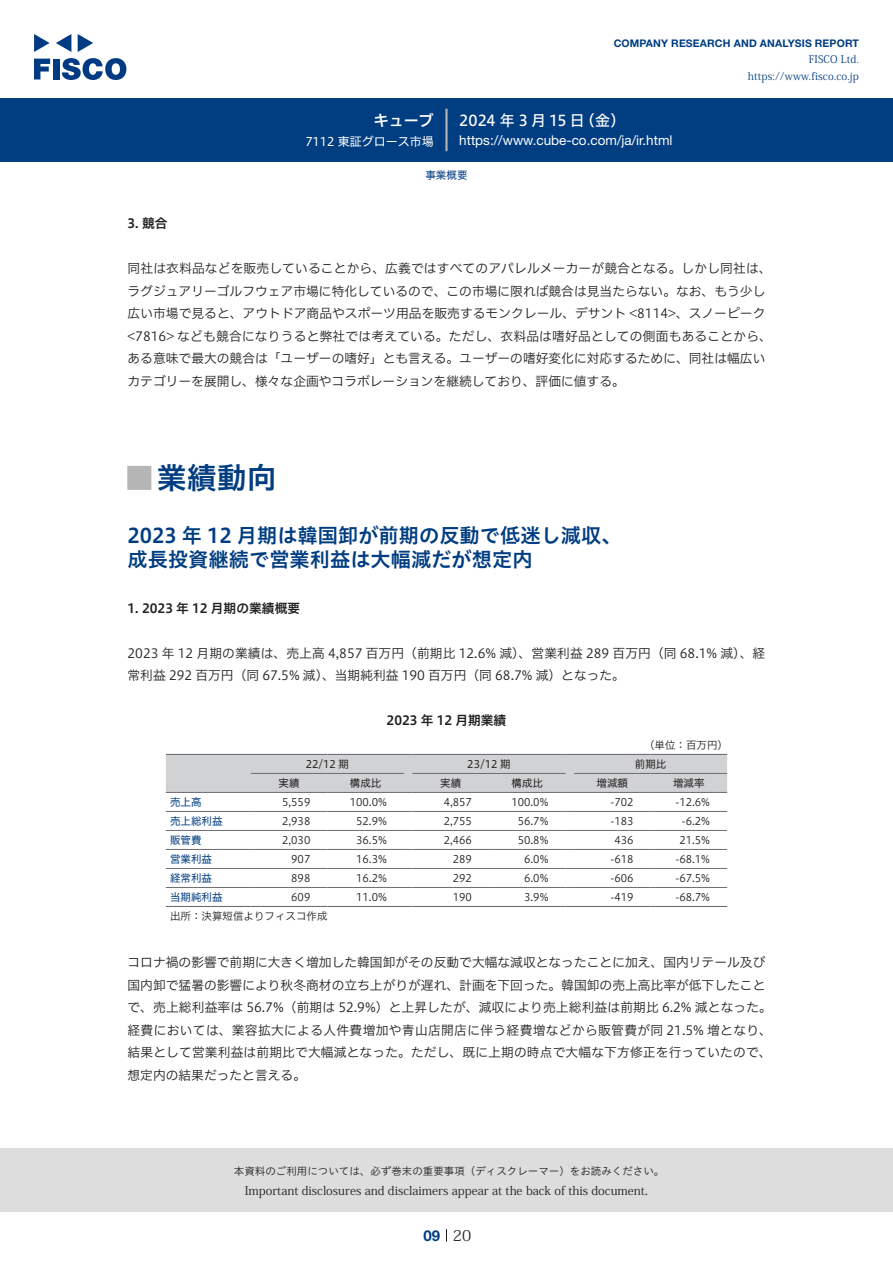
<style>
.page{position:relative;width:893px;height:1263px;background:#fff}
.page>*{position:absolute;margin:0;border:0;box-sizing:border-box;transform-origin:0 0}
.t1{font:30px "Hiragino UD Sans Std N W6";color:#003d81}
.t2{font:24px "Hiragino UD Sans Std N W6";color:#b5b5b6}
.中タイトル{font:20.25px/24px "Hiragino UD Sans Std W6";color:#003d81}
.t3{font:15px "Hiragino UD Sans F Std N W5";color:#fff}
.t4{font:15px "Hiragino UD Sans F Std N W6";color:#fff}
.t5{font:15px "Koz Min Pr 6 N";color:#231f20}
.t6{font:700 15px "Helvetica Neue LT Std";color:#003d81}
.t7{font:13.5px "Helvetica Neue LT Std";color:#fff}
.本文{font:12.75px/22.5px "Hiragino UD Sans F Std N W3";color:#231f20}
.小タイトル{font:12.75px "Hiragino UD Sans F Std N W6";color:#231f20}
.チャートタイトル{font:12.75px "Hiragino UD Sans F Std N W6";color:#231f20}
.t8{font:12px "Koz Min Pr 6 N";color:#231f20}
.t9{font:12px "Hiragino UD Sans F Std N W4";color:#fff}
.表数字{font:10.5px "Hiragino UD Sans F Std N W3";color:#231f20}
.t10{font:10.5px "Hiragino UD Sans Std W3";color:#231f20}
.t11{font:700 10.5px "Helvetica Neue LT Std";letter-spacing:.015em;color:#003d81}
.t12{font:10.5px/16.5px "Koz Min Pr 6 N";letter-spacing:.015em;color:#003d81;text-align:right}
.表上{font:10.5px "Hiragino UD Sans F Std N W4";color:#231f20}
.表左{font:10.5px "Hiragino UD Sans F Std N W4";color:#003d81}
.表組み基本スタイル{font:10.5px "Hiragino UD Sans F Std N W3";color:#231f20}
.表単位{font:10.5px "Hiragino UD Sans F Std N W3";color:#231f20}
.ヘッダー{font:10.5px "Hiragino UD Sans F Std N W4";color:#003d81}
</style>
<div class="page">
<div style="left:0;top:1148px;width:893px;height:64px;background:#ddd"></div>
<svg style="left:34px;top:59px;width:16px;height:20px"></svg>
<div style="left:53px;top:59px;width:6px;height:20px;background:#003a83"></div>
<svg style="left:62px;top:58px;width:64px;height:22px"></svg>
<svg style="left:34px;top:34px;width:16px;height:18px"></svg>
<svg style="left:78px;top:34px;width:15px;height:18px"></svg>
<svg style="left:56px;top:34px;width:15px;height:18px"></svg>
<div style="left:0;top:98px;width:893px;height:64px;background:#003d81"></div>
<hr style="left:445px;top:109px;width:3px;height:42px;background:#b5b5b6">
<svg style="left:446px;top:1229px;width:1px;height:13px"></svg>
<hr style="left:166px;top:811px;width:85px;height:1px;background:#6c6d70">
<hr style="left:251px;top:811px;width:76px;height:1px;background:#6c6d70">
<hr style="left:327px;top:811px;width:77px;height:1px;background:#6c6d70">
<hr style="left:412px;top:811px;width:77px;height:1px;background:#6c6d70">
<hr style="left:489px;top:811px;width:77px;height:1px;background:#6c6d70">
<hr style="left:574px;top:811px;width:77px;height:1px;background:#6c6d70">
<hr style="left:651px;top:811px;width:76px;height:1px;background:#6c6d70">
<hr style="left:166px;top:830px;width:85px;height:1px;background:#6c6d70">
<hr style="left:251px;top:830px;width:76px;height:1px;background:#6c6d70">
<hr style="left:327px;top:830px;width:77px;height:1px;background:#6c6d70">
<hr style="left:412px;top:830px;width:77px;height:1px;background:#6c6d70">
<hr style="left:489px;top:830px;width:77px;height:1px;background:#6c6d70">
<hr style="left:574px;top:830px;width:77px;height:1px;background:#6c6d70">
<hr style="left:651px;top:830px;width:76px;height:1px;background:#6c6d70">
<hr style="left:166px;top:849px;width:85px;height:1px;background:#6c6d70">
<hr style="left:251px;top:849px;width:76px;height:1px;background:#6c6d70">
<hr style="left:327px;top:849px;width:77px;height:1px;background:#6c6d70">
<hr style="left:412px;top:849px;width:77px;height:1px;background:#6c6d70">
<hr style="left:489px;top:849px;width:77px;height:1px;background:#6c6d70">
<hr style="left:574px;top:849px;width:77px;height:1px;background:#6c6d70">
<hr style="left:651px;top:849px;width:76px;height:1px;background:#6c6d70">
<hr style="left:166px;top:868px;width:85px;height:1px;background:#6c6d70">
<hr style="left:251px;top:868px;width:76px;height:1px;background:#6c6d70">
<hr style="left:327px;top:868px;width:77px;height:1px;background:#6c6d70">
<hr style="left:412px;top:868px;width:77px;height:1px;background:#6c6d70">
<hr style="left:489px;top:868px;width:77px;height:1px;background:#6c6d70">
<hr style="left:574px;top:868px;width:77px;height:1px;background:#6c6d70">
<hr style="left:651px;top:868px;width:76px;height:1px;background:#6c6d70">
<hr style="left:166px;top:887px;width:85px;height:1px;background:#6c6d70">
<hr style="left:251px;top:887px;width:76px;height:1px;background:#6c6d70">
<hr style="left:327px;top:887px;width:77px;height:1px;background:#6c6d70">
<hr style="left:412px;top:887px;width:77px;height:1px;background:#6c6d70">
<hr style="left:489px;top:887px;width:77px;height:1px;background:#6c6d70">
<hr style="left:574px;top:887px;width:77px;height:1px;background:#6c6d70">
<hr style="left:651px;top:887px;width:76px;height:1px;background:#6c6d70">
<div style="left:166px;top:754px;width:561px;height:39px;background:#d1d2d4"></div>
<hr style="left:574px;top:754px;width:77px;height:1px;background:#6c6d70">
<hr style="left:651px;top:754px;width:76px;height:1px;background:#6c6d70">
<hr style="left:166px;top:906px;width:85px;height:1px;background:#6c6d70">
<hr style="left:251px;top:906px;width:76px;height:1px;background:#6c6d70">
<hr style="left:327px;top:906px;width:77px;height:1px;background:#6c6d70">
<hr style="left:412px;top:906px;width:77px;height:1px;background:#6c6d70">
<hr style="left:489px;top:906px;width:77px;height:1px;background:#6c6d70">
<hr style="left:574px;top:906px;width:77px;height:1px;background:#6c6d70">
<hr style="left:651px;top:906px;width:76px;height:1px;background:#6c6d70">
<p class="t4" style="left:374px;top:109px;width:62px">キューブ</p>
<p class="t9" style="left:305px;top:132px;width:130px">7112 東証グロース市場</p>
<p class="t11" style="left:614px;top:37px;width:247px">COMPANY RESEARCH AND ANALYSIS REPORT</p>
<p class="t12" style="left:748px;top:52px;width:113px">FISCO Ltd. https://www.fisco.co j p.</p>
<p class="t3" style="left:580px;top:109px;width:47px">（金(</p>
<p class="t3" style="left:459px;top:109px;width:127px">2024 年 3 月 15 日</p>
<p class="t7" style="left:459px;top:132px;width:215px">https://www.cube-co.com j a/ .i r/ html</p>
<p class="ヘッダー" style="left:425px;top:167px;width:43px">事業概要</p>
<p class="小タイトル" style="left:128px;top:214px;width:42px">3. 競合</p>
<p class="本文" style="left:128px;top:256px;width:646px">同社は衣料品などを販売していることから、広義ではすべてのアパレルメーカーが競合となる。しかし同社は、ラグジュアリーゴルフウェア市場に特化しているので、この市場に限れば競合は見当たらない。なお、もう少し広い市場で見ると、アウトドア商品やスポーツ用品を販売するモンクレール、デサント &lt;8114&gt;、スノーピーク&lt;7816&gt; なども競合になりうると弊社では考えている。ただし、衣料品は嗜好品としての側面もあることから、ある意味で最大の競合は「ユーザーの嗜好」とも言える。ユーザーの嗜好変化に対応するために、同社は幅広いカテゴリーを展開し、様々な企画やコラボレーションを継続しており、評価に値する。</p>
<p class="t1" style="left:157px;top:455px;width:121px">業績動向</p>
<p class="t2" style="left:128px;top:459px;width:25px">█</p>
<p class="中タイトル" style="left:128px;top:522px;width:496px">2023 年 12 月期は韓国卸が前期の反動で低迷し減収、成長投資継続で営業利益は大幅減だが想定内</p>
<p class="小タイトル" style="left:128px;top:598px;width:174px">1. 2023 年 12 月期の業績概要</p>
<p class="本文" style="left:128px;top:641px;width:639px">2023 年 12 月期の業績は、売上高 4,857 百万円（前期比 12.6% 減）、営業利益 289 百万円（同 68.1% 減）、経常利益 292 百万円（同 67.5% 減）、当期純利益 190 百万円（同 68.7% 減）となった。</p>
<p class="チャートタイトル" style="left:387px;top:711px;width:121px">2023 年 12 月期業績</p>
<p class="表単位" style="left:644px;top:737px;width:85px">（単位：百万円(</p>
<p class="表上" style="left:635px;top:756px;width:33px">前期比</p>
<p class="表上" style="left:306px;top:756px;width:45px">22/12 期</p>
<p class="表上" style="left:467px;top:756px;width:45px">23/12 期</p>
<p class="表上" style="left:279px;top:775px;width:22px">実績</p>
<p class="表上" style="left:350px;top:775px;width:33px">構成比</p>
<p class="表上" style="left:440px;top:775px;width:22px">実績</p>
<p class="表上" style="left:511px;top:775px;width:33px">構成比</p>
<p class="表上" style="left:597px;top:775px;width:33px">増減額</p>
<p class="表上" style="left:673px;top:775px;width:33px">増減率</p>
<p class="表左" style="left:170px;top:794px;width:33px">売上高</p>
<p class="表数字" style="left:282px;top:794px;width:30px">5,559</p>
<p class="表数字" style="left:350px;top:794px;width:39px">100.0%</p>
<p class="表数字" style="left:444px;top:794px;width:30px">4,857</p>
<p class="表数字" style="left:511px;top:794px;width:39px">100.0%</p>
<p class="表数字" style="left:610px;top:794px;width:25px">-702</p>
<p class="表数字" style="left:675px;top:794px;width:36px">-12.6%</p>
<p class="表左" style="left:170px;top:813px;width:54px">売上総利益</p>
<p class="表数字" style="left:282px;top:813px;width:30px">2,938</p>
<p class="表数字" style="left:356px;top:813px;width:32px">52.9%</p>
<p class="表数字" style="left:444px;top:813px;width:30px">2,755</p>
<p class="表数字" style="left:518px;top:813px;width:32px">56.7%</p>
<p class="表数字" style="left:610px;top:813px;width:25px">-183</p>
<p class="表数字" style="left:682px;top:813px;width:30px">-6.2%</p>
<p class="表左" style="left:170px;top:832px;width:33px">販管費</p>
<p class="表数字" style="left:282px;top:832px;width:30px">2,030</p>
<p class="表数字" style="left:356px;top:832px;width:32px">36.5%</p>
<p class="表数字" style="left:444px;top:832px;width:30px">2,466</p>
<p class="表数字" style="left:518px;top:832px;width:32px">50.8%</p>
<p class="表数字" style="left:614px;top:832px;width:21px">436</p>
<p class="表数字" style="left:679px;top:832px;width:32px">21.5%</p>
<p class="表左" style="left:170px;top:851px;width:43px">営業利益</p>
<p class="表数字" style="left:291px;top:851px;width:21px">907</p>
<p class="表数字" style="left:356px;top:851px;width:32px">16.3%</p>
<p class="表数字" style="left:453px;top:851px;width:21px">289</p>
<p class="表数字" style="left:524px;top:851px;width:26px">6.0%</p>
<p class="表数字" style="left:610px;top:851px;width:25px">-618</p>
<p class="表数字" style="left:675px;top:851px;width:36px">-68.1%</p>
<p class="表左" style="left:170px;top:870px;width:43px">経常利益</p>
<p class="表数字" style="left:291px;top:870px;width:21px">898</p>
<p class="表数字" style="left:356px;top:870px;width:32px">16.2%</p>
<p class="表数字" style="left:453px;top:870px;width:21px">292</p>
<p class="表数字" style="left:524px;top:870px;width:26px">6.0%</p>
<p class="表数字" style="left:610px;top:870px;width:25px">-606</p>
<p class="表数字" style="left:675px;top:870px;width:36px">-67.5%</p>
<p class="表左" style="left:170px;top:889px;width:54px">当期純利益</p>
<p class="表組み基本スタイル" style="left:170px;top:908px;width:159px">出所：決算短信よりフィスコ作成</p>
<p class="本文" style="left:128px;top:951px;width:646px">コロナ禍の影響で前期に大きく増加した韓国卸がその反動で大幅な減収となったことに加え、国内リテール及び国内卸で猛暑の影響により秋冬商材の立ち上がりが遅れ、計画を下回った。韓国卸の売上高比率が低下したことで、売上総利益率は 56.7%（前期は 52.9%）と上昇したが、減収により売上総利益は前期比 6.2% 減となった。経費においては、業容拡大による人件費増加や青山店開店に伴う経費増などから販管費が同 21.5% 増となり、結果として営業利益は前期比で大幅減となった。ただし、既に上期の時点で大幅な下方修正を行っていたので、想定内の結果だったと言える。</p>
<p class="表数字" style="left:291px;top:889px;width:21px">609</p>
<p class="表数字" style="left:675px;top:889px;width:36px">-68.7%</p>
<p class="表数字" style="left:524px;top:889px;width:26px">3.9%</p>
<p class="表数字" style="left:453px;top:889px;width:21px">190</p>
<p class="表数字" style="left:610px;top:889px;width:25px">-419</p>
<p class="表数字" style="left:356px;top:889px;width:32px">11.0%</p>
<p class="t10" style="left:234px;top:1163px;width:432px">本資料のご利用については、必ず巻末の重要事項（ディスクレーマー）をお読みください。</p>
<p class="t5" style="left:645px;top:1181px;width:5px">.</p>
<p class="t8" style="left:245px;top:1184px;width:402px">Important disclosures and disclaimers appear at the back of this document</p>
<p class="t6" style="left:423px;top:1226px;width:18px">09</p>
<p class="t5" style="left:453px;top:1227px;width:20px">20</p>
</div>
